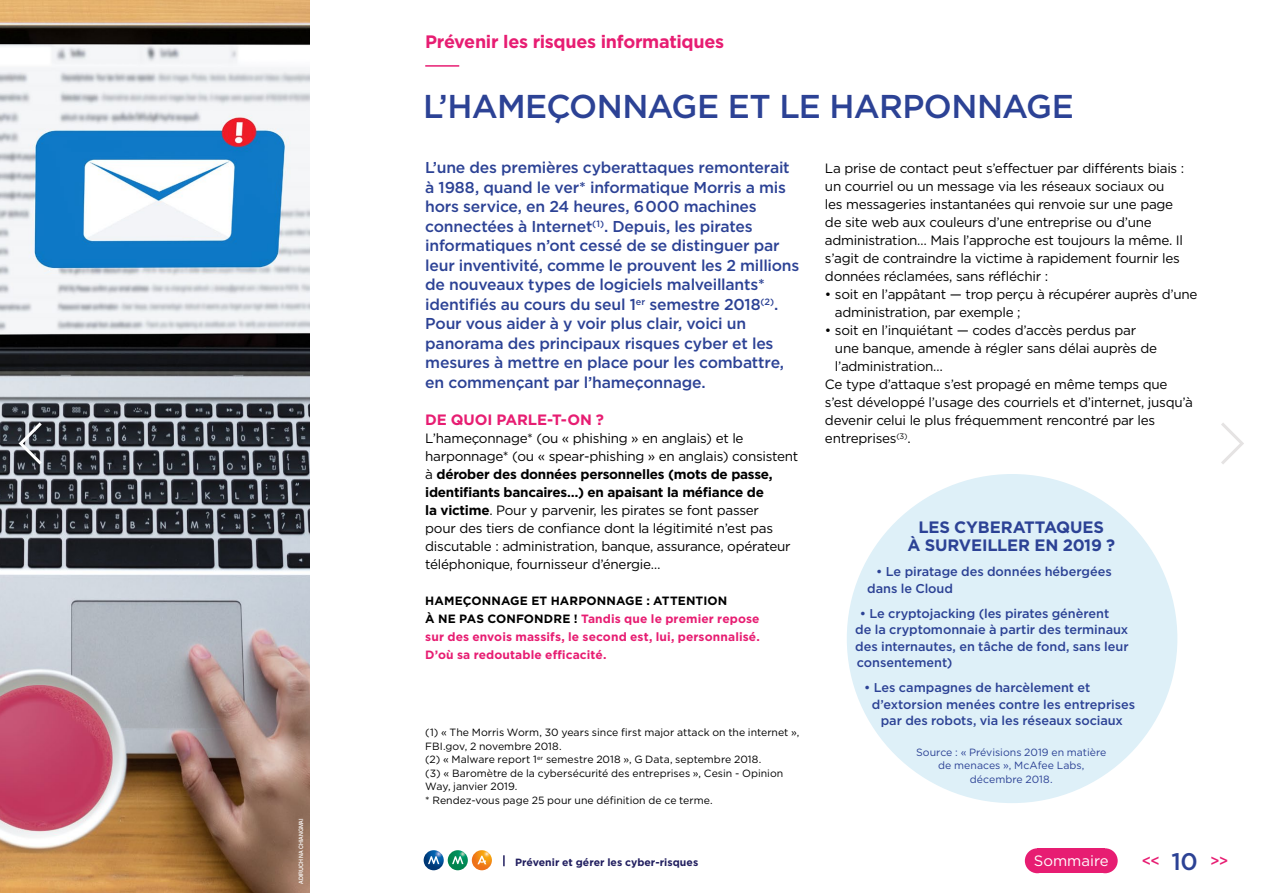
<style>
.page{position:relative;width:1263px;height:893px;background:#fff}
.page>*{position:absolute;margin:0;border:0;box-sizing:border-box;transform-origin:0 0}
.t1{font:500 33px "Gotham";letter-spacing:-.025em;color:#2c4295}
.t2{font:700 18px "Gotham";letter-spacing:-.02em;color:#e71d72}
.t3{font:700 16.5px/18px "Gotham";letter-spacing:-.01em;color:#2c4295;text-align:center}
.t4{font:500 15.75px/19.5px "Gotham";letter-spacing:-.015em;color:#2c4295}
.t5{font:700 15px "Gotham";letter-spacing:-.005em;color:#e71d72}
.t6{font:15px "Gotham";color:#fff}
.t7{font:500 15px "Gotham";color:#e71d72}
.t8{font:13.5px/18px "Gotham";letter-spacing:-.02em;color:#000}
.t9{font:500 12.75px/16.5px "Gotham";letter-spacing:-.005em;color:#2c4295}
.t10{font:700 12px/18px "Gotham";letter-spacing:.01em;color:#e71d72}
.t11{font:10.5px/13.5px "Gotham";color:#000}
.t12{font:10.5px/13.5px "Gotham";color:#2c4295;text-align:center}
.t13{font:700 10.5px "Gotham";letter-spacing:.005em;color:#211e5f}
.t14{font:500 6px "Helvetica Neue LT Std";letter-spacing:-.01em;color:#fff;scale:.9 1}
.s1{font-weight:700}
.s2{color:#000}
.s3{font-size:24px;color:#2c4295}
</style>
<div class="page">
<div style="left:1037px;top:848px;width:68px;height:25px;background:#e71d72"></div>
<div style="left:1025px;top:848px;width:25px;height:25px;background:#e71d72;border-radius:50%"></div>
<div style="left:1093px;top:848px;width:25px;height:25px;background:#e71d72;border-radius:50%"></div>
<svg style="left:503px;top:855px;width:2px;height:11px"></svg>
<svg style="left:424px;top:850px;width:20px;height:20px"></svg>
<svg style="left:428px;top:856px;width:11px;height:8px"></svg>
<svg style="left:448px;top:850px;width:20px;height:20px"></svg>
<svg style="left:452px;top:856px;width:11px;height:8px"></svg>
<svg style="left:472px;top:850px;width:20px;height:20px"></svg>
<svg style="left:477px;top:856px;width:9px;height:8px"></svg>
<img style="left:0;top:0;width:310px;height:893px">
<svg style="left:1221px;top:423px;width:23px;height:41px"></svg>
<svg style="left:16px;top:419px;width:29px;height:49px"></svg>
<hr style="left:425px;top:65px;width:34px;height:2px;background:#e71d72">
<div style="left:847px;top:474px;width:330px;height:329px;background:#def0f8;border-radius:50%"></div>
<p class="t14" style="left:297px;top:883px;width:74px;rotate:-90deg">ADIRUCH NA CHIANGMAI</p>
<h2 class="t2" style="left:425px;top:30px;width:300px">Prévenir les risques informatiques</h2>
<h1 class="t1" style="left:423px;top:85px;width:652px">L’HAMEÇONNAGE ET LE HARPONNAGE</h1>
<p class="t4" style="left:425px;top:158px;width:376px">L’une des premières cyberattaques remonterait à 1988, quand le ver* informatique Morris a mis hors service, en 24 heures, 6 000 machines connectées à Internet<sup>(1)</sup>. Depuis, les pirates informatiques n’ont cessé de se distinguer par leur inventivité, comme le prouvent les 2 millions de nouveaux types de logiciels malveillants* identifiés au cours du seul 1<sup>er</sup> semestre 2018<sup>(2)</sup>.<br>Pour vous aider à y voir plus clair, voici un panorama des principaux risques cyber et les mesures à mettre en place pour les combattre, en commençant par l’hameçonnage.</p>
<p class="t5" style="left:425px;top:410px;width:180px">DE QUOI PARLE-T-ON ?</p>
<p class="t8" style="left:425px;top:429px;width:375px">L’hameçonnage* (ou « phishing » en anglais) et le harponnage* (ou « spear-phishing » en anglais) consistent à <span class="s1">dérober des données personnelles (mots de passe, identifiants bancaires…) en apaisant la méfiance de<br>la victime</span>. Pour y parvenir, les pirates se font passer<br>pour des tiers de confiance dont la légitimité n’est pas discutable : administration, banque, assurance, opérateur téléphonique, fournisseur d’énergie…</p>
<p class="t10" style="left:425px;top:592px;width:336px"><span class="s2">HAMEÇONNAGE ET HARPONNAGE : ATTENTION<br>À NE PAS CONFONDRE !</span> Tandis que le premier repose sur des envois massifs, le second est, lui, personnalisé.<br>D’où sa redoutable efficacité.</p>
<p class="t11" style="left:425px;top:726px;width:376px">(1) « The Morris Worm, 30 years since first major attack on the internet », FBI.gov, 2 novembre 2018.<br>(2) « Malware report 1<sup>er</sup> semestre 2018 », G Data, septembre 2018.<br>(3) « Baromètre de la cybersécurité des entreprises », Cesin - Opinion Way, janvier 2019.<br>* Rendez-vous page 25 pour une définition de ce terme.</p>
<p class="t8" style="left:825px;top:159px;width:361px">La prise de contact peut s’effectuer par différents biais : un courriel ou un message via les réseaux sociaux ou les messageries instantanées qui renvoie sur une page de site web aux couleurs d’une entreprise ou d’une administration… Mais l’approche est toujours la même. Il s’agit de contraindre la victime à rapidement fournir les données réclamées, sans réfléchir :</p>
<p class="t8" style="left:835px;top:285px;width:364px;text-indent:-10px">• soit en l’appâtant — trop perçu à récupérer auprès d’une administration, par exemple ;</p>
<p class="t8" style="left:825px;top:321px;width:313px">• soit en l’inquiétant — codes d’accès perdus par</p>
<p class="t8" style="left:835px;top:339px;width:324px">une banque, amende à régler sans délai auprès de</p>
<p class="t8" style="left:835px;top:357px;width:110px">l’administration…</p>
<p class="t8" style="left:825px;top:375px;width:344px">Ce type d’attaque s’est propagé en même temps que</p>
<p class="t8" style="left:825px;top:393px;width:369px">s’est développé l’usage des courriels et d’internet, jusqu’à</p>
<p class="t8" style="left:825px;top:411px;width:332px">devenir celui le plus fréquemment rencontré par les</p>
<p class="t8" style="left:825px;top:429px;width:87px">entreprises<sup>(3)</sup>.</p>
<p class="t3" style="left:907px;top:518px;width:209px">LES CYBERATTAQUES<br>À SURVEILLER EN 2019 ?</p>
<p class="t9" style="left:867px;top:563px;width:246px;text-indent:9px">• Le piratage des données hébergées dans le Cloud</p>
<p class="t9" style="left:855px;top:605px;width:275px;text-indent:5px">• Le cryptojacking (les pirates génèrent de la cryptomonnaie à partir des terminaux des internautes, en tâche de fond, sans leur consentement)</p>
<p class="t9" style="left:864px;top:679px;width:228px">• Les campagnes de harcèlement et</p>
<p class="t9" style="left:872px;top:696px;width:265px">d’extorsion menées contre les entreprises</p>
<p class="t9" style="left:881px;top:712px;width:244px">par des robots, via les réseaux sociaux</p>
<p class="t12" style="left:916px;top:745px;width:192px">Source : « Prévisions 2019 en matière de menaces », McAfee Labs, décembre 2018.</p>
<p class="t13" style="left:515px;top:855px;width:185px">Prévenir et gérer les cyber-risques</p>
<p class="t6" style="left:1034px;top:851px;width:76px">Sommaire</p>
<p class="t7" style="left:1142px;top:851px;width:88px">&lt;&lt; <span class="s3">10</span> &gt;&gt;</p>
</div>
